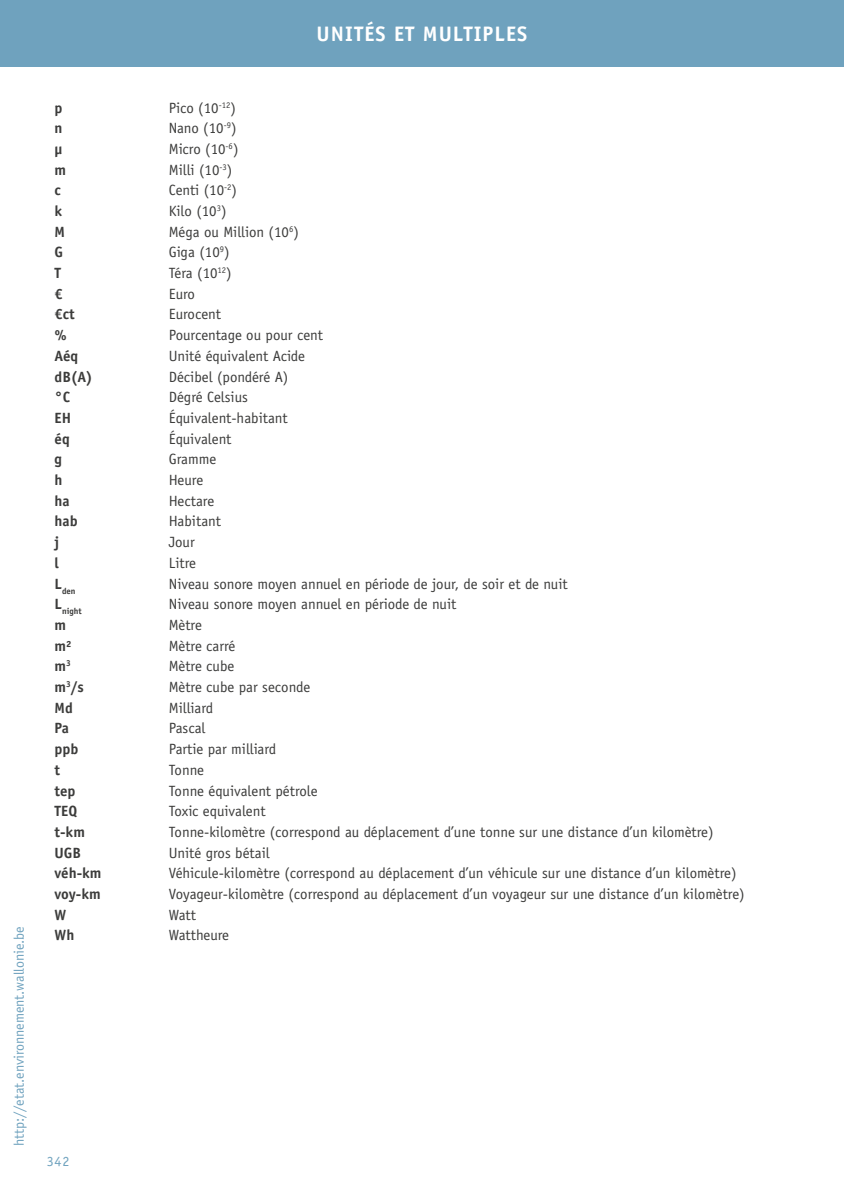
<style>
.page{position:relative;width:844px;height:1191px;background:#fff}
.page>*{position:absolute;margin:0;border:0;box-sizing:border-box;transform-origin:0 0}
.t1{font:700 21px "Officina Sans Std";letter-spacing:.05em;color:#fff}
.t2{font:14.88px "Officina Sans Std";color:#3c3c3b}
.t3{font:700 14.88px "Officina Sans Std";color:#3c3c3b}
.t4{font:14px "Officina Sans Std";color:#6fa2be}
.t5{font:700 8.75px "Officina Sans Std";color:#3c3c3b}
</style>
<div class="page">
<div style="left:0;top:0;width:843px;height:66px;background:#6fa2be"></div>
<h1 class="t1" style="left:316px;top:20px;width:212px">UNITÉS ET MULTIPLES</h1>
<p class="t4" style="left:11px;top:1146px;width:221px;rotate:-90deg">http://etat.environnement.wallonie.be</p>
<p class="t3" style="left:55px;top:98px;width:9px">p</p>
<p class="t2" style="left:169px;top:99px;width:69px">Pico (10<sup>-12</sup>)</p>
<p class="t3" style="left:55px;top:119px;width:9px">n</p>
<p class="t2" style="left:169px;top:119px;width:69px">Nano (10<sup>-9</sup>)</p>
<p class="t3" style="left:55px;top:140px;width:9px">µ</p>
<p class="t2" style="left:169px;top:140px;width:71px">Micro (10<sup>-6</sup>)</p>
<p class="t3" style="left:55px;top:160px;width:13px">m</p>
<p class="t2" style="left:169px;top:161px;width:65px">Milli (10<sup>-3</sup>)</p>
<p class="t3" style="left:55px;top:181px;width:8px">c</p>
<p class="t2" style="left:169px;top:181px;width:70px">Centi (10<sup>-2</sup>)</p>
<p class="t3" style="left:55px;top:202px;width:9px">k</p>
<p class="t2" style="left:169px;top:202px;width:59px">Kilo (10<sup>3</sup>)</p>
<p class="t3" style="left:55px;top:222px;width:12px">M</p>
<p class="t2" style="left:169px;top:223px;width:131px">Méga ou Million (10<sup>6</sup>)</p>
<p class="t3" style="left:55px;top:243px;width:10px">G</p>
<p class="t2" style="left:169px;top:244px;width:62px">Giga (10<sup>9</sup>)</p>
<p class="t3" style="left:55px;top:264px;width:8px">T</p>
<p class="t2" style="left:169px;top:264px;width:64px">Téra (10<sup>12</sup>)</p>
<p class="t3" style="left:55px;top:284px;width:10px">€</p>
<p class="t2" style="left:169px;top:285px;width:28px">Euro</p>
<p class="t3" style="left:55px;top:305px;width:22px">€ct</p>
<p class="t2" style="left:169px;top:306px;width:54px">Eurocent</p>
<p class="t3" style="left:55px;top:326px;width:14px">%</p>
<p class="t2" style="left:169px;top:326px;width:156px">Pourcentage ou pour cent</p>
<p class="t3" style="left:55px;top:346px;width:25px">Aéq</p>
<p class="t2" style="left:169px;top:347px;width:138px">Unité équivalent Acide</p>
<p class="t3" style="left:55px;top:367px;width:40px">dB(A)</p>
<p class="t2" style="left:169px;top:368px;width:121px">Décibel (pondéré A)</p>
<p class="t3" style="left:55px;top:388px;width:17px">°C</p>
<p class="t2" style="left:169px;top:388px;width:81px">Dégré Celsius</p>
<p class="t3" style="left:55px;top:408px;width:18px">EH</p>
<p class="t2" style="left:169px;top:409px;width:120px">Équivalent-habitant</p>
<p class="t3" style="left:55px;top:429px;width:17px">éq</p>
<p class="t2" style="left:169px;top:430px;width:64px">Équivalent</p>
<p class="t3" style="left:55px;top:450px;width:9px">g</p>
<p class="t2" style="left:169px;top:450px;width:49px">Gramme</p>
<p class="t3" style="left:55px;top:471px;width:9px">h</p>
<p class="t2" style="left:169px;top:471px;width:36px">Heure</p>
<p class="t3" style="left:55px;top:491px;width:17px">ha</p>
<p class="t2" style="left:169px;top:492px;width:47px">Hectare</p>
<p class="t3" style="left:55px;top:512px;width:25px">hab</p>
<p class="t2" style="left:169px;top:513px;width:54px">Habitant</p>
<p class="t3" style="left:55px;top:533px;width:6px">j</p>
<p class="t2" style="left:169px;top:533px;width:27px">Jour</p>
<p class="t3" style="left:55px;top:553px;width:6px">l</p>
<p class="t2" style="left:169px;top:554px;width:29px">Litre</p>
<p class="t5" style="left:55px;top:585px;width:22px"><sup>L</sup>den</p>
<p class="t2" style="left:169px;top:575px;width:400px">Niveau sonore moyen annuel en période de jour, de soir et de nuit</p>
<p class="t5" style="left:55px;top:606px;width:29px"><sup>L</sup>night</p>
<p class="t2" style="left:169px;top:595px;width:289px">Niveau sonore moyen annuel en période de nuit</p>
<p class="t3" style="left:55px;top:615px;width:13px">m</p>
<p class="t2" style="left:169px;top:616px;width:35px">Mètre</p>
<p class="t3" style="left:55px;top:636px;width:19px">m²</p>
<p class="t2" style="left:169px;top:637px;width:68px">Mètre carré</p>
<p class="t3" style="left:55px;top:657px;width:18px">m<sup>3</sup></p>
<p class="t2" style="left:169px;top:657px;width:67px">Mètre cube</p>
<p class="t3" style="left:55px;top:677px;width:31px">m<sup>3</sup>/s</p>
<p class="t2" style="left:169px;top:678px;width:143px">Mètre cube par seconde</p>
<p class="t3" style="left:55px;top:698px;width:20px">Md</p>
<p class="t2" style="left:169px;top:699px;width:46px">Milliard</p>
<p class="t3" style="left:55px;top:719px;width:16px">Pa</p>
<p class="t2" style="left:169px;top:719px;width:38px">Pascal</p>
<p class="t3" style="left:55px;top:740px;width:25px">ppb</p>
<p class="t2" style="left:169px;top:740px;width:109px">Partie par milliard</p>
<p class="t3" style="left:55px;top:760px;width:7px">t</p>
<p class="t2" style="left:169px;top:761px;width:37px">Tonne</p>
<p class="t3" style="left:55px;top:781px;width:22px">tep</p>
<p class="t2" style="left:169px;top:782px;width:150px">Tonne équivalent pétrole</p>
<p class="t3" style="left:55px;top:802px;width:24px">TEQ</p>
<p class="t2" style="left:169px;top:802px;width:98px">Toxic equivalent</p>
<p class="t3" style="left:55px;top:822px;width:32px">t-km</p>
<p class="t2" style="left:169px;top:823px;width:546px">Tonne-kilomètre (correspond au déplacement d’une tonne sur une distance d’un kilomètre)</p>
<p class="t3" style="left:55px;top:843px;width:28px">UGB</p>
<p class="t2" style="left:169px;top:844px;width:102px">Unité gros bétail</p>
<p class="t3" style="left:55px;top:864px;width:48px">véh-km</p>
<p class="t2" style="left:169px;top:864px;width:569px">Véhicule-kilomètre (correspond au déplacement d’un véhicule sur une distance d’un kilomètre)</p>
<p class="t3" style="left:55px;top:884px;width:48px">voy-km</p>
<p class="t2" style="left:169px;top:885px;width:577px">Voyageur-kilomètre (correspond au déplacement d’un voyageur sur une distance d’un kilomètre)</p>
<p class="t3" style="left:55px;top:905px;width:13px">W</p>
<p class="t2" style="left:169px;top:906px;width:29px">Watt</p>
<p class="t3" style="left:55px;top:926px;width:21px">Wh</p>
<p class="t2" style="left:169px;top:926px;width:62px">Wattheure</p>
<p class="t4" style="left:47px;top:1153px;width:24px">342</p>
</div>
